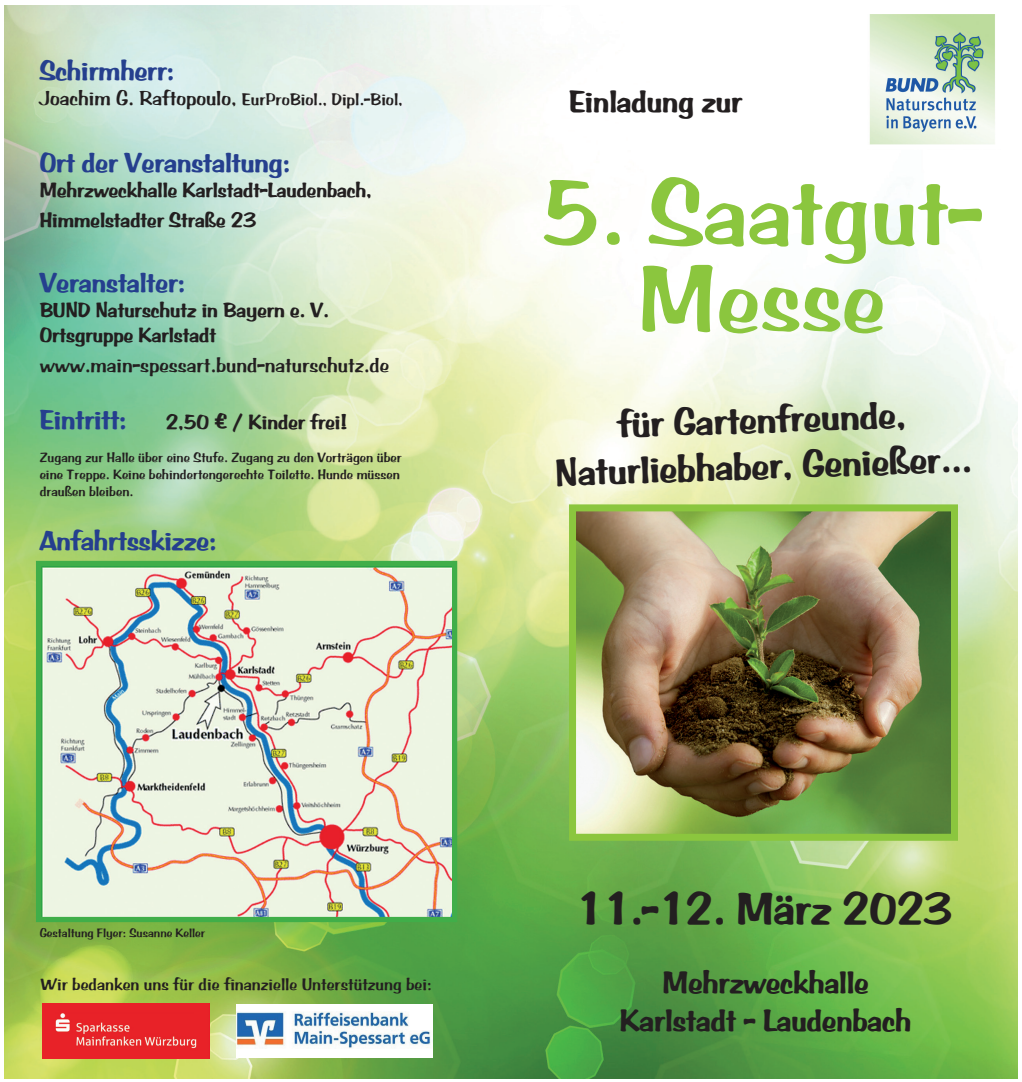
<style>
.page{position:relative;width:1022px;height:1082px;background:#fff}
.page>*{position:absolute;margin:0;border:0;box-sizing:border-box;transform-origin:0 0}
.t1{font:96.25px "BRADDON";color:#8bc63e}
.t2{font:45.5px "BRADDON Bold";color:#231f20}
.t3{font:38.5px/46.2px "BRADDON Bold";color:#231f20;text-align:center}
.t4{font:31.5px/37.8px "BRADDON Bold";color:#231f20;text-align:center}
.t5{font:28px "BRADDON Bold";color:#253f8e}
.t6{font:21px/29.4px "BRADDON Bold";color:#231f20}
.t7{font:21px "BRADDON";color:#231f20}
.t8{font:17.5px "BRADDON";color:#231f20}
.t9{font:14px/16.8px "BRADDON";color:#231f20}
.t10{font:12.6px "BRADDON";color:#231f20}
.s1{font-size:21px}
</style>
<div class="page">
<img style="left:5px;top:6px;width:1012px;height:1072px">
<img style="left:577px;top:512px;width:373px;height:320px">
<div style="left:569px;top:504px;width:389px;height:336px;border:7px solid #8bc63e"></div>
<img style="left:42px;top:567px;width:409px;height:349px">
<div style="left:36px;top:561px;width:421px;height:361px;border:5px solid #40ae49"></div>
<img style="left:868px;top:15px;width:132px;height:134px">
<img style="left:42px;top:1003px;width:167px;height:55px">
<img style="left:237px;top:1004px;width:196px;height:53px">
<h3 class="t5" style="left:40px;top:54px;width:136px">Schirmherr:</h3>
<p class="t8" style="left:40px;top:89px;width:365px"><span class="s1">Joachim G. Raftopoulo,</span> EurProBiol., Dipl.-Biol,</p>
<h3 class="t5" style="left:40px;top:146px;width:252px">Ort der Veranstaltung:</h3>
<h3 class="t6" style="left:40px;top:176px;width:334px">Mehrzweckhalle Karlstadt-Laudenbach,<br>Himmelstadter Straße 23</h3>
<h3 class="t5" style="left:40px;top:266px;width:147px">Veranstalter:</h3>
<h3 class="t6" style="left:40px;top:298px;width:290px;line-height:25.2px">BUND Naturschutz in Bayern e. V.<br>Ortsgruppe Karlstadt</h3>
<h3 class="t7" style="left:40px;top:352px;width:351px">www.main-spessart.bund-naturschutz.de</h3>
<h3 class="t5" style="left:40px;top:403px;width:89px">Eintritt:</h3>
<h3 class="t6" style="left:166px;top:407px;width:183px">2,50 € / Kinder frei!</h3>
<p class="t9" style="left:40px;top:449px;width:364px">Zugang zur Halle über eine Stufe. Zugang zu den Vorträgen über eine Treppe. Keine behindertengerechte Toilette. Hunde müssen draußen bleiben.</p>
<h3 class="t5" style="left:40px;top:524px;width:178px">Anfahrtsskizze:</h3>
<h3 class="t4" style="left:569px;top:83px;width:175px">Einladung zur</h3>
<h1 class="t1" style="left:541px;top:156px;width:442px">5. Saatgut-</h1>
<h1 class="t1" style="left:637px;top:243px;width:249px">Messe</h1>
<h3 class="t3" style="left:553px;top:404px;width:417px;rotate:-2deg">für Gartenfreunde,<br>Naturliebhaber, Genießer...</h3>
<p class="t10" style="left:40px;top:925px;width:167px">Gestaltung Flyer: Susanne Keller</p>
<p class="t8" style="left:41px;top:974px;width:392px">Wir bedanken uns für die finanzielle Unterstützung bei:</p>
<h2 class="t2" style="left:575px;top:881px;width:377px">11.-12. März 2023</h2>
<h3 class="t4" style="left:620px;top:964px;width:293px">Mehrzweckhalle<br>Karlstadt - Laudenbach</h3>
</div>
